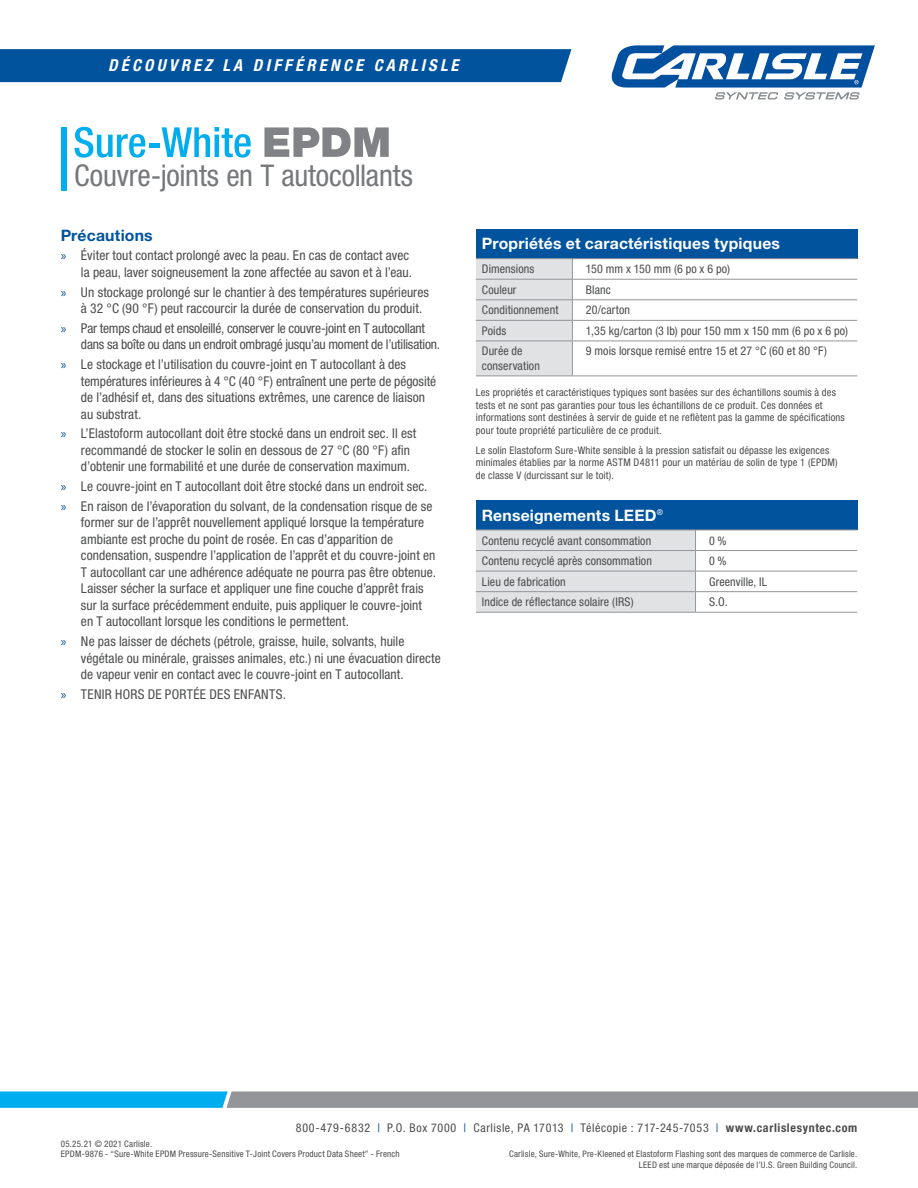
<style>
.page{position:relative;width:918px;height:1188px;background:#fff}
.page>*{position:absolute;margin:0;border:0;box-sizing:border-box;transform-origin:0 0}
.t1{font:condensed 30px "Helvetica Neue LT Std";letter-spacing:-.005em;color:#76787b}
.t2{font:italic 700 condensed 16.5px "Helvetica Neue LT Std";letter-spacing:.2em;color:#fff}
.t3{font:700 15.75px "Helvetica Neue LT Std";letter-spacing:.015em;color:#fff}
.t4{font:700 15.75px "Helvetica Neue LT Std";letter-spacing:.01em;color:#01539e}
.t5{font:condensed 13.5px/16.5px "Helvetica Neue LT Std";letter-spacing:.005em;color:#4b4c4d}
.t6{font:condensed 13.5px/16.5px "Helvetica Neue LT Std";letter-spacing:-.015em;color:#4b4c4d}
.t7{font:condensed 12px/14.4px "Helvetica Neue LT Std";letter-spacing:.01em;color:#4b4c4d}
.t8{font:condensed 12px "Helvetica Neue LT Std";letter-spacing:.05em;color:#4b4c4d}
.t9{font:condensed 10.5px/12.8px "Helvetica Neue LT Std";letter-spacing:.015em;color:#4b4c4d}
.t10{font:condensed 9px/10.5px "Helvetica Neue LT Std";letter-spacing:.02em;color:#4b4c4d}
.s1{font-family:"Myriad Pro";font-stretch:normal;color:#01539e}
.s2{color:#01539e}
.s3{font-weight:700}
</style>
<div class="page">
<div style="left:0;top:49px;width:571px;height:33px;background:#01539e"></div>
<svg style="left:612px;top:45px;width:263px;height:55px"></svg>
<svg style="left:0;top:1091px;width:918px;height:17px;background:#749eb0"></svg>
<div style="left:476px;top:229px;width:381px;height:30px;background:#01539e"></div>
<hr style="left:476px;top:258px;width:96px;height:1px;background:#939598">
<hr style="left:572px;top:258px;width:285px;height:1px;background:#939598">
<hr style="left:572px;top:279px;width:285px;height:1px;background:#939598">
<hr style="left:572px;top:299px;width:285px;height:1px;background:#939598">
<hr style="left:572px;top:320px;width:285px;height:1px;background:#939598">
<svg style="left:476px;top:259px;width:97px;height:117px;background:#dddee0"></svg>
<hr style="left:476px;top:341px;width:96px;height:1px;background:#939598">
<hr style="left:572px;top:341px;width:285px;height:1px;background:#939598">
<hr style="left:572px;top:341px;width:1px;height:35px;background:#939598">
<hr style="left:476px;top:376px;width:96px;height:1px;background:#939598">
<hr style="left:572px;top:376px;width:285px;height:1px;background:#939598">
<div style="left:476px;top:500px;width:381px;height:30px;background:#01539e"></div>
<hr style="left:696px;top:530px;width:161px;height:1px;background:#939598">
<hr style="left:696px;top:550px;width:161px;height:1px;background:#939598">
<hr style="left:696px;top:571px;width:161px;height:1px;background:#939598">
<hr style="left:696px;top:591px;width:161px;height:1px;background:#939598">
<svg style="left:476px;top:530px;width:220px;height:82px;background:#dddee0"></svg>
<hr style="left:476px;top:612px;width:220px;height:1px;background:#939598">
<hr style="left:696px;top:612px;width:161px;height:1px;background:#939598">
<svg style="left:264px;top:127px;width:125px;height:30px"></svg>
<svg style="left:75px;top:127px;width:70px;height:31px"></svg>
<hr style="left:150px;top:143px;width:10px;height:4px;background:#00aeef">
<svg style="left:162px;top:127px;width:89px;height:31px"></svg>
<div style="left:61px;top:127px;width:6px;height:63px;background:#00aeef"></div>
<p class="t2" style="left:108px;top:55px;width:352px">DÉCOUVREZ LA DIFFÉRENCE CARLISLE</p>
<h1 class="t1" style="left:74px;top:158px;width:340px">Couvre-joints en T autocollants</h1>
<p class="t4" style="left:61px;top:225px;width:94px">Précautions</p>
<p class="t5" style="left:61px;top:247px;width:353px;text-align:right"><span class="s1">»</span> Éviter tout contact prolongé avec la peau. En cas de contact avec la peau, laver soigneusement la zone affectée au savon et à l’eau.</p>
<p class="t5" style="left:81px;top:284px;width:349px;text-indent:-20px"><span class="s1">»</span> Un stockage prolongé sur le chantier à des températures supérieures à 32 °C (90 °F) peut raccourcir la durée de conservation du produit.</p>
<p class="t6" style="left:81px;top:320px;width:361px;text-indent:-20px"><span class="s1">»</span> Par temps chaud et ensoleillé, conserver le couvre-joint en T autocollant dans sa boîte ou dans un endroit ombragé jusqu’au moment de l’utilisation.</p>
<p class="t5" style="left:81px;top:356px;width:357px;text-indent:-20px"><span class="s1">»</span> Le stockage et l’utilisation du couvre-joint en T autocollant à des températures inférieures à 4 °C (40 °F) entraînent une perte de pégosité de l’adhésif et, dans des situations extrêmes, une carence de liaison au substrat.</p>
<p class="t5" style="left:81px;top:425px;width:337px;text-indent:-20px"><span class="s1">»</span> L’Elastoform autocollant doit être stocké dans un endroit sec. Il est recommandé de stocker le solin en dessous de 27 °C (80 °F) afin d’obtenir une formabilité et une durée de conservation maximum.</p>
<p class="t5" style="left:61px;top:476px;width:373px;line-height:19.8px"><span class="s1">»</span> Le couvre-joint en T autocollant doit être stocké dans un endroit sec. <span class="s1">»</span> En raison de l’évaporation du solvant, de la condensation risque de se</p>
<p class="t5" style="left:81px;top:514px;width:356px">former sur de l’apprêt nouvellement appliqué lorsque la température ambiante est proche du point de rosée. En cas d’apparition de condensation, suspendre l’application de l’apprêt et du couvre-joint en T autocollant car une adhérence adéquate ne pourra pas être obtenue.<br>Laisser sécher la surface et appliquer une fine couche d’apprêt frais sur la surface précédemment enduite, puis appliquer le couvre-joint en T autocollant lorsque les conditions le permettent.</p>
<p class="t5" style="left:81px;top:633px;width:361px;text-indent:-20px"><span class="s1">»</span> Ne pas laisser de déchets (pétrole, graisse, huile, solvants, huile végétale ou minérale, graisses animales, etc.) ni une évacuation directe de vapeur venir en contact avec le couvre-joint en T autocollant.</p>
<p class="t5" style="left:61px;top:686px;width:227px"><span class="s1">»</span> TENIR HORS DE PORTÉE DES ENFANTS.</p>
<p class="t3" style="left:482px;top:234px;width:300px">Propriétés et caractéristiques typiques</p>
<p class="t7" style="left:482px;top:262px;width:54px">Dimensions</p>
<p class="t7" style="left:586px;top:262px;width:146px">150 mm x 150 mm (6 po x 6 po)</p>
<p class="t7" style="left:482px;top:282px;width:36px">Couleur</p>
<p class="t7" style="left:586px;top:282px;width:27px">Blanc</p>
<p class="t7" style="left:482px;top:303px;width:78px">Conditionnement</p>
<p class="t7" style="left:586px;top:303px;width:46px">20/carton</p>
<p class="t7" style="left:482px;top:323px;width:26px">Poids</p>
<p class="t7" style="left:586px;top:323px;width:264px">1,35 kg/carton (3 lb) pour 150 mm x 150 mm (6 po x 6 po)</p>
<p class="t7" style="left:482px;top:344px;width:60px">Durée de conservation</p>
<p class="t7" style="left:586px;top:344px;width:243px">9 mois lorsque remisé entre 15 et 27 °C (60 et 80 °F)</p>
<p class="t9" style="left:476px;top:386px;width:371px">Les propriétés et caractéristiques typiques sont basées sur des échantillons soumis à des tests et ne sont pas garanties pour tous les échantillons de ce produit. Ces données et informations sont destinées à servir de guide et ne reflètent pas la gamme de spécifications pour toute propriété particulière de ce produit.</p>
<p class="t9" style="left:476px;top:443px;width:363px">Le solin Elastoform Sure-White sensible à la pression satisfait ou dépasse les exigences minimales établies par la norme ASTM D4811 pour un matériau de solin de type 1 (EPDM) de classe V (durcissant sur le toit).</p>
<p class="t3" style="left:482px;top:505px;width:183px">Renseignements LEED<sup>®</sup></p>
<p class="t7" style="left:482px;top:533px;width:171px">Contenu recyclé avant consommation</p>
<p class="t7" style="left:709px;top:533px;width:19px">0 %</p>
<p class="t7" style="left:482px;top:554px;width:172px">Contenu recyclé après consommation</p>
<p class="t7" style="left:709px;top:554px;width:19px">0 %</p>
<p class="t7" style="left:482px;top:574px;width:85px">Lieu de fabrication</p>
<p class="t7" style="left:709px;top:574px;width:60px">Greenville, IL</p>
<p class="t7" style="left:482px;top:595px;width:153px">Indice de réflectance solaire (IRS)</p>
<p class="t7" style="left:709px;top:595px;width:20px">S.O.</p>
<p class="t8" style="left:296px;top:1121px;width:563px">800-479-6832 <span class="s2">|</span> P.O. Box 7000 <span class="s2">|</span> Carlisle, PA 17013 <span class="s2">|</span> Télécopie : 717-245-7053 <span class="s2">|</span> <span class="s3">www.carlislesyntec.com</span></p>
<p class="t10" style="left:61px;top:1138px;width:340px">05.25.21 © 2021 Carlisle.<br>EPDM-9876 - “Sure-White EPDM Pressure-Sensitive T-Joint Covers Product Data Sheet” - French</p>
<p class="t10" style="left:509px;top:1149px;width:350px;text-align:right">Carlisle, Sure-White, Pre-Kleened et Elastoform Flashing sont des marques de commerce de Carlisle.<br>LEED est une marque déposée de l’U.S. Green Building Council.</p>
</div>
